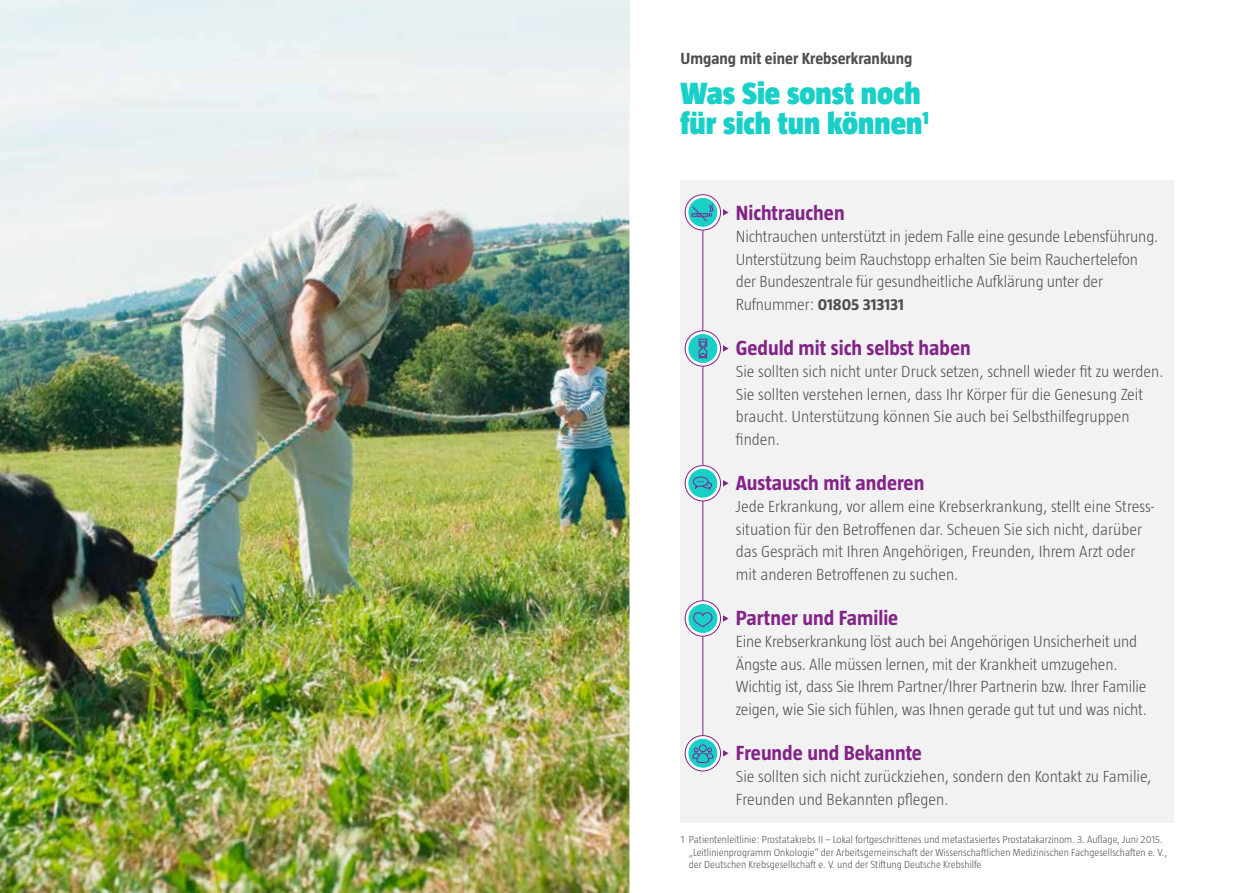
<style>
.page{position:relative;width:1259px;height:893px;background:#fff}
.page>*{position:absolute;margin:0;border:0;box-sizing:border-box;transform-origin:0 0}
.t1{font:900 31.5px/30px "Taz Hexal";color:#19d0c9}
.t2{font:700 21px "Taz Hexal";color:#832388}
.t3{font:300 16.5px/22.5px "Taz Hexal";letter-spacing:-.01em;color:#4e4e4d}
.t4{font:700 16.5px "Taz Hexal";color:#4e4e4d}
.t5{font:300 10.5px/12.6px "Taz Hexal";color:#4e4e4d}
.s1{font-weight:700}
</style>
<div class="page">
<img style="left:0;top:149px;width:629px;height:744px">
<div style="left:680px;top:181px;width:494px;height:642px;background:#f2f2f2"></div>
<hr style="left:702px;top:230px;width:1px;height:528px;background:#832388">
<svg style="left:685px;top:466px;width:35px;height:35px"></svg>
<div style="left:685px;top:465px;width:36px;height:36px;border:1px solid #832388;border-radius:50%"></div>
<div style="left:688px;top:468px;width:30px;height:30px;background:#19d0c9;border-radius:50%"></div>
<div style="left:687px;top:468px;width:31px;height:31px;border:1px solid #fff;border-radius:50%"></div>
<svg style="left:692px;top:476px;width:20px;height:14px"></svg>
<svg style="left:723px;top:480px;width:5px;height:6px"></svg>
<svg style="left:685px;top:736px;width:35px;height:35px"></svg>
<div style="left:685px;top:735px;width:36px;height:36px;border:1px solid #832388;border-radius:50%"></div>
<svg style="left:688px;top:738px;width:30px;height:30px"></svg>
<div style="left:687px;top:738px;width:31px;height:31px;border:1px solid #fff;border-radius:50%"></div>
<div style="left:699px;top:745px;width:7px;height:7px;background:#19d0c9;border-radius:50%"></div>
<div style="left:699px;top:744px;width:7px;height:8px;border:1px solid #832388;border-radius:50%"></div>
<svg style="left:692px;top:748px;width:21px;height:15px"></svg>
<svg style="left:723px;top:750px;width:5px;height:6px"></svg>
<svg style="left:685px;top:601px;width:35px;height:35px"></svg>
<div style="left:685px;top:600px;width:36px;height:37px;border:1px solid #832388;border-radius:50%"></div>
<div style="left:688px;top:603px;width:30px;height:30px;background:#19d0c9;border-radius:50%"></div>
<div style="left:687px;top:603px;width:31px;height:31px;border:1px solid #fff;border-radius:50%"></div>
<svg style="left:723px;top:615px;width:5px;height:7px"></svg>
<svg style="left:693px;top:612px;width:20px;height:15px"></svg>
<svg style="left:685px;top:195px;width:35px;height:35px"></svg>
<div style="left:685px;top:194px;width:36px;height:36px;border:1px solid #832388;border-radius:50%"></div>
<svg style="left:688px;top:197px;width:30px;height:30px"></svg>
<div style="left:687px;top:197px;width:31px;height:31px;border:1px solid #fff;border-radius:50%"></div>
<svg style="left:723px;top:209px;width:5px;height:7px"></svg>
<svg style="left:691px;top:204px;width:22px;height:18px"></svg>
<svg style="left:723px;top:345px;width:5px;height:7px"></svg>
<svg style="left:685px;top:331px;width:35px;height:35px"></svg>
<div style="left:685px;top:330px;width:36px;height:37px;border:1px solid #832388;border-radius:50%"></div>
<div style="left:688px;top:333px;width:30px;height:30px;background:#19d0c9;border-radius:50%"></div>
<div style="left:687px;top:333px;width:31px;height:31px;border:1px solid #fff;border-radius:50%"></div>
<svg style="left:698px;top:338px;width:9px;height:20px"></svg>
<p class="t4" style="left:680px;top:49px;width:233px">Umgang mit einer Krebserkrankung</p>
<h1 class="t1" style="left:680px;top:78px;width:250px">Was Sie sonst noch für sich tun können<sup>1</sup></h1>
<p class="t2" style="left:736px;top:201px;width:110px">Nichtrauchen</p>
<p class="t3" style="left:736px;top:225px;width:424px">Nichtrauchen unterstützt in jedem Falle eine gesunde Lebensführung.<br>Unterstützung beim Rauchstopp erhalten Sie beim Rauchertelefon der Bundeszentrale für gesundheitliche Aufklärung unter der Rufnummer: <span class="s1">01805 313131</span></p>
<p class="t2" style="left:736px;top:336px;width:236px">Geduld mit sich selbst haben</p>
<p class="t3" style="left:736px;top:360px;width:429px">Sie sollten sich nicht unter Druck setzen, schnell wieder fit zu werden.<br>Sie sollten verstehen lernen, dass Ihr Körper für die Genesung Zeit braucht. Unterstützung können Sie auch bei Selbsthilfegruppen finden.</p>
<p class="t2" style="left:736px;top:471px;width:190px">Austausch mit anderen</p>
<p class="t3" style="left:736px;top:495px;width:419px">Jede Erkrankung, vor allem eine Krebserkrankung, stellt eine Stress&shy;situation für den Betroffenen dar. Scheuen Sie sich nicht, darüber das Gespräch mit Ihren Angehörigen, Freunden, Ihrem Arzt oder mit anderen Betroffenen zu suchen.</p>
<p class="t2" style="left:736px;top:606px;width:164px">Partner und Familie</p>
<p class="t3" style="left:736px;top:630px;width:413px">Eine Krebserkrankung löst auch bei Angehörigen Unsicherheit und Ängste aus. Alle müssen lernen, mit der Krankheit umzugehen.<br>Wichtig ist, dass Sie Ihrem Partner/Ihrer Partnerin bzw. Ihrer Familie zeigen, wie Sie sich fühlen, was Ihnen gerade gut tut und was nicht.</p>
<p class="t2" style="left:736px;top:741px;width:188px">Freunde und Bekannte</p>
<p class="t3" style="left:736px;top:765px;width:417px">Sie sollten sich nicht zurückziehen, sondern den Kontakt zu Familie,<br>Freunden und Bekannten pflegen.</p>
<p class="t5" style="left:689px;top:833px;width:480px;text-indent:-8px">1 Patientenleitlinie: Prostatakrebs II – Lokal fortgeschrittenes und metastasiertes Prostatakarzinom. 3. Auflage, Juni 2015. „Leitlinienprogramm Onkologie“ der Arbeitsgemeinschaft der Wissenschaftlichen Medizinischen Fachgesellschaften e. V., der Deutschen Krebsgesellschaft e. V. und der Stiftung Deutsche Krebshilfe</p>
</div>
